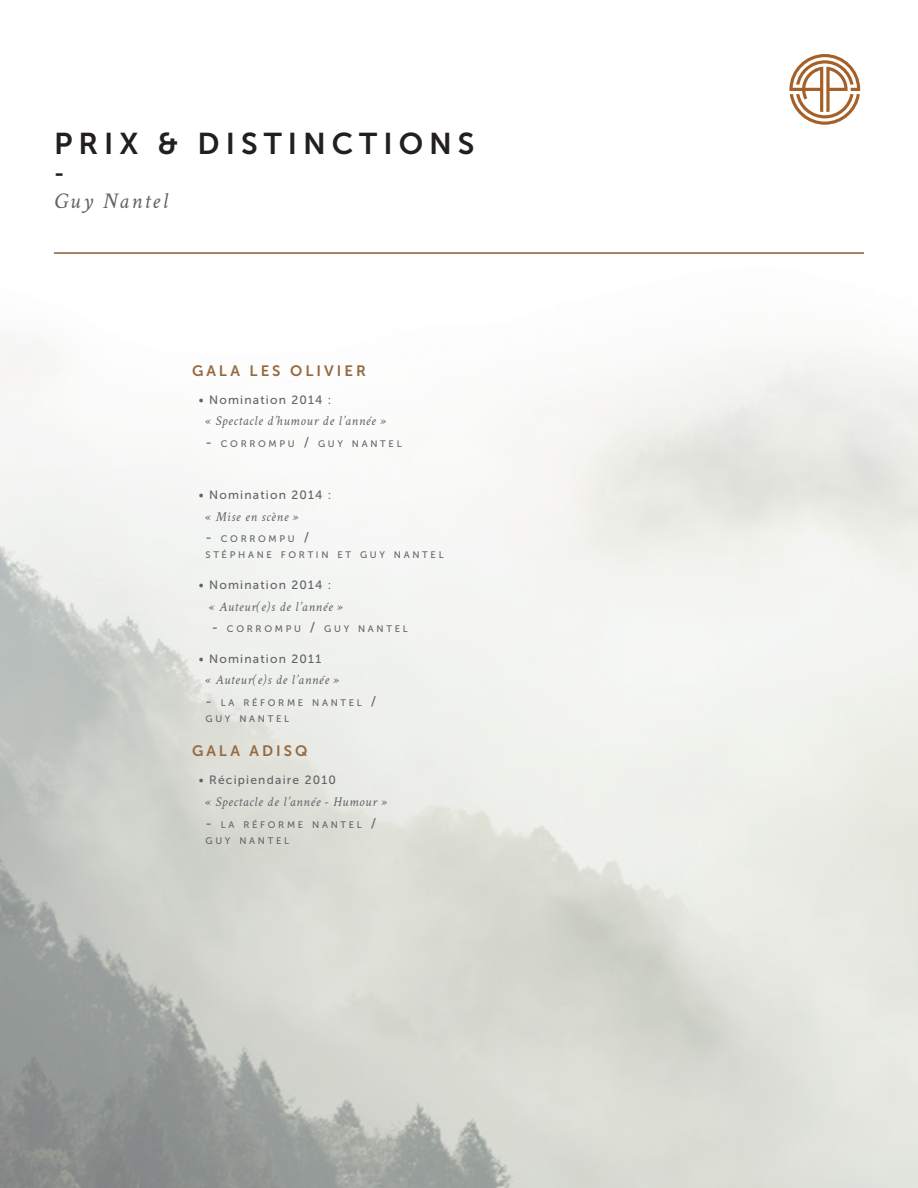
<style>
.page{position:relative;width:918px;height:1188px;background:#fff}
.page>*{position:absolute;margin:0;border:0;box-sizing:border-box;transform-origin:0 0}
.t1{font:30px "Museo Sans 700";letter-spacing:.2em;color:#231f20}
.t2{font:italic 22.5px "Crimson Text";letter-spacing:.1em;color:#636366}
.t3{font:22.5px "Museo Sans 700";color:#231f20}
.t4{font:15px "Museo Sans 700";letter-spacing:.2em;color:#976b41}
.t5{font:italic 13.5px "Crimson Text";letter-spacing:.05em;color:#636366}
.t6{font:12px "Museo Sans 500";letter-spacing:.1em;color:#636366}
.t7{font:9.45px/16.2px "Museo Sans 500";letter-spacing:.285em;color:#636366}
.s1{font-size:13.5px}
</style>
<div class="page">
<hr style="left:54px;top:252px;width:810px;height:2px;background:#8d5c2c">
<svg style="left:789px;top:54px;width:71px;height:71px"></svg>
<h1 class="t1" style="left:54px;top:127px;width:422px">PRIX &amp; DISTINCTIONS</h1>
<h2 class="t3" style="left:54px;top:161px;width:12px">-</h2>
<h2 class="t2" style="left:54px;top:188px;width:115px">Guy Nantel</h2>
<h3 class="t4" style="left:192px;top:362px;width:175px">GALA LES OLIVIER</h3>
<p class="t6" style="left:199px;top:393px;width:134px">• Nomination 2014 :</p>
<h3 class="t5" style="left:206px;top:413px;width:182px">« Spectacle d’humour de l’année »</h3>
<p class="t7" style="left:206px;top:436px;width:198px"><span class="s1">-</span> CORROMPU <span class="s1">/</span> GUY NANTEL</p>
<p class="t6" style="left:199px;top:488px;width:134px">• Nomination 2014 :</p>
<h3 class="t5" style="left:206px;top:509px;width:94px">« Mise en scène »</h3>
<p class="t7" style="left:206px;top:531px;width:240px"><span class="s1">-</span> CORROMPU <span class="s1">/<br></span>STÉPHANE FORTIN ET GUY NANTEL</p>
<p class="t6" style="left:199px;top:578px;width:134px">• Nomination 2014 :</p>
<h3 class="t5" style="left:209px;top:599px;width:135px">« Auteur(e)s de l’année »</h3>
<p class="t7" style="left:212px;top:621px;width:198px"><span class="s1">-</span> CORROMPU <span class="s1">/</span> GUY NANTEL</p>
<p class="t6" style="left:199px;top:652px;width:124px">• Nomination 2011</p>
<h3 class="t5" style="left:206px;top:672px;width:135px">« Auteur(e)s de l’année »</h3>
<p class="t7" style="left:206px;top:695px;width:172px"><span class="s1">-</span> LA RÉFORME NANTEL <span class="s1">/<br></span>GUY NANTEL</p>
<h3 class="t4" style="left:192px;top:743px;width:117px">GALA ADISQ</h3>
<p class="t6" style="left:199px;top:774px;width:139px">• Récipiendaire 2010</p>
<h3 class="t5" style="left:206px;top:794px;width:183px">« Spectacle de l’année - Humour »</h3>
<p class="t7" style="left:206px;top:816px;width:172px"><span class="s1">-</span> LA RÉFORME NANTEL <span class="s1">/<br></span>GUY NANTEL</p>
</div>
